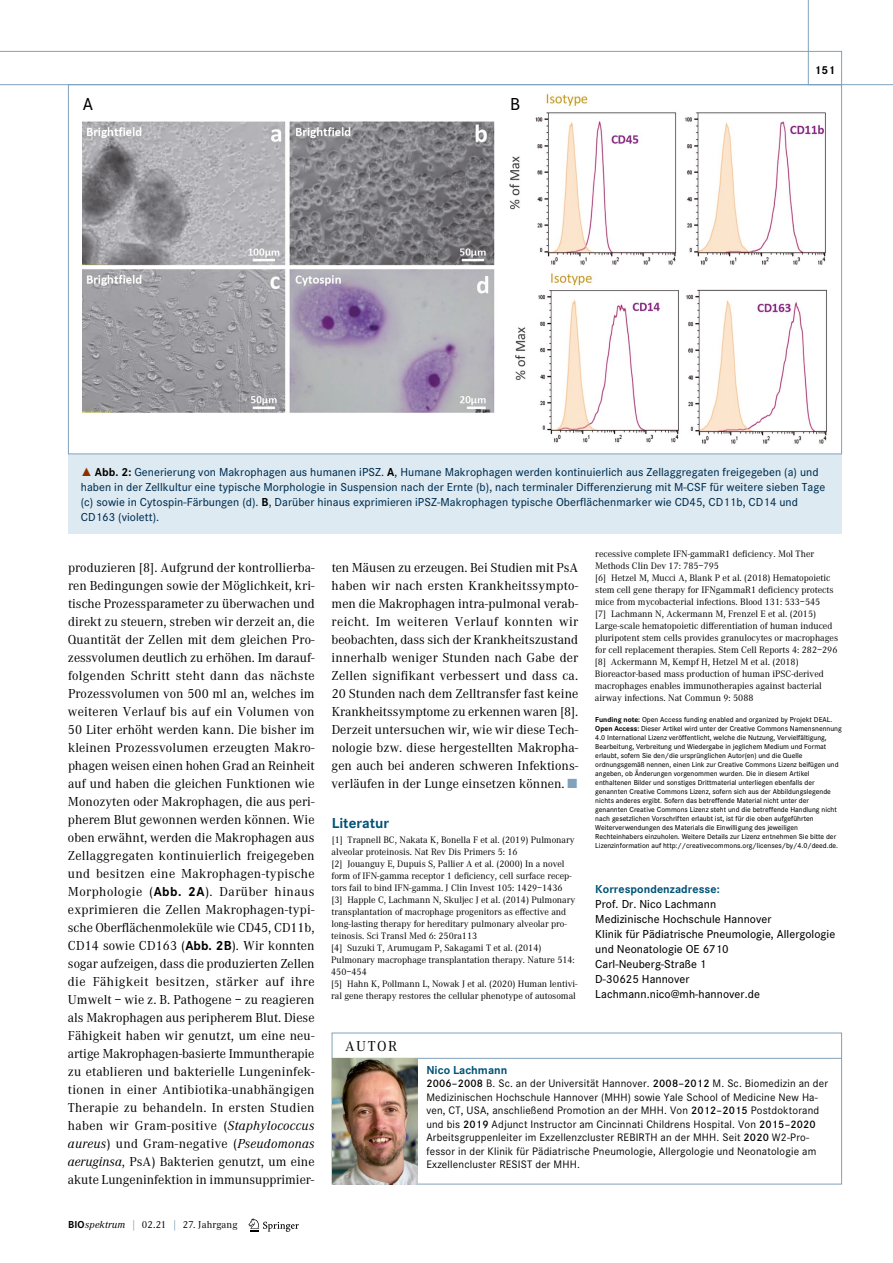
<style>
.page{position:relative;width:893px;height:1263px;background:#fff}
.page>*{position:absolute;margin:0;border:0;box-sizing:border-box;transform-origin:0 0}
.t1{font:500 18px "Corporate S";color:#000}
.t2{font:700 15px "Corporate S";color:#005276}
.t3{font:15px "Corporate A";letter-spacing:.095em;color:#000}
.t4{font:13.5px/18px "Corporate A";letter-spacing:.005em;color:#000;text-align:justify}
.t5{font:500 12px/15px "Corporate S";letter-spacing:.005em;color:#002f53}
.t6{font:500 12px/15px "Corporate S";letter-spacing:.005em;color:#000}
.t7{font:700 12px "Corporate S";letter-spacing:.005em;color:#005276}
.t8{font:700 12px "Corporate S";color:#000}
.t9{font:11.25px/13.5px "Corporate S";letter-spacing:.015em;color:#000}
.t10{font:10.5px "Corporate A";letter-spacing:.015em;color:#000}
.t11{font:9.75px/12px "Corporate A";letter-spacing:-.005em;color:#000}
.t12{font:500 7.5px/9px "Corporate S";color:#000}
.s1{font-family:"The Sans Expert";font-weight:400;color:#8c3000}
.s2{font-weight:700;color:#000}
.s3{font-family:"Corporate S";font-weight:700}
.s4{font-style:italic}
.s5{color:#628caa}
.s6{font-family:"The Sans Expert";color:#81a2bc}
.s7{font-weight:700}
.s8{font-weight:600}
</style>
<div class="page">
<svg style="left:248px;top:1218px;width:51px;height:14px"></svg>
<div style="left:68px;top:454px;width:774px;height:80px;background:#deeaf1"></div>
<img style="left:83px;top:92px;width:744px;height:352px">
<div style="left:332px;top:1033px;width:510px;height:151px;border:1px solid #81a2bc"></div>
<hr style="left:332px;top:1058px;width:510px;height:1px;background:#81a2bc">
<img style="left:332px;top:1059px;width:85px;height:125px">
<svg style="left:0;top:0;width:893px;height:85px"></svg>
<h1 class="t1" style="left:83px;top:94px;width:12px">A</h1>
<h1 class="t1" style="left:510px;top:94px;width:12px">B</h1>
<p class="t8" style="left:814px;top:63px;width:22px">151</p>
<p class="t5" style="left:81px;top:464px;width:746px"><span class="s1">˚</span> <span class="s2">Abb. 2:</span> Generierung von Makrophagen aus humanen iPSZ. <span class="s2">A</span>, Humane Makrophagen werden kontinuierlich aus Zellaggregaten freigegeben (a) und haben in der Zellkultur eine typische Morphologie in Suspension nach der Ernte (b), nach terminaler Differenzierung mit M-CSF für weitere sieben Tage (c) sowie in Cytospin-Färbungen (d). <span class="s2">B</span>, Darüber hinaus exprimieren iPSZ-Makrophagen typische Oberflächenmarker wie CD45, CD11b, CD14 und CD163 (violett).</p>
<p class="t4" style="left:68px;top:559px;width:248px">produzieren [8]. Aufgrund der kontrollierba&shy;ren Bedingungen sowie der Möglichkeit, kri&shy;tische Prozessparameter zu überwachen und direkt zu steuern, streben wir derzeit an, die Quantität der Zellen mit dem gleichen Pro&shy;zessvolumen deutlich zu erhöhen. Im darauf&shy;folgenden Schritt steht dann das nächste Prozessvolumen von 500 ml an, welches im weiteren Verlauf bis auf ein Volumen von 50 Liter erhöht werden kann. Die bisher im kleinen Prozessvolumen erzeugten Makro&shy;phagen weisen einen hohen Grad an Reinheit auf und haben die gleichen Funktionen wie Monozyten oder Makrophagen, die aus peri&shy;pherem Blut gewonnen werden können. Wie oben erwähnt, werden die Makrophagen aus Zellaggregaten kontinuierlich freigegeben und besitzen eine Makrophagen-typische Morphologie (<span class="s3">Abb. 2A</span>). Darüber hinaus exprimieren die Zellen Makrophagen-typi&shy;sche Oberflächenmoleküle wie CD45, CD11b, CD14 sowie CD163 (<span class="s3">Abb. 2B</span>). Wir konnten sogar aufzeigen, dass die produzierten Zellen die Fähigkeit besitzen, stärker auf ihre Umwelt – wie z. B. Pathogene – zu reagieren als Makrophagen aus peripherem Blut. Diese Fähigkeit haben wir genutzt, um eine neu&shy;artige Makrophagen-basierte Immuntherapie zu etablieren und bakterielle Lungeninfek&shy;tionen in einer Antibiotika-unabhängigen Therapie zu behandeln. In ersten Studien haben wir Gram-positive (<span class="s4">Staphylococcus aureus</span>) und Gram-negative (<span class="s4">Pseudomonas aeruginsa</span>, PsA) Bakterien genutzt, um eine akute Lungeninfektion in immunsupprimier-</p>
<p class="t10" style="left:68px;top:1219px;width:171px"><span class="s3">BIO</span><span class="s4">spektrum</span> <span class="s5">|</span> 02.21 <span class="s5">|</span> 27. Jahrgang</p>
<p class="t4" style="left:332px;top:559px;width:248px">ten Mäusen zu erzeugen. Bei Studien mit PsA haben wir nach ersten Krankheitssympto&shy;men die Makrophagen intra-pulmonal verab&shy;reicht. Im weiteren Verlauf konnten wir beobachten, dass sich der Krankheitszustand innerhalb weniger Stunden nach Gabe der Zellen signifikant verbessert und dass ca.<br>20 Stunden nach dem Zelltransfer fast keine Krankheitssymptome zu erkennen waren [8].<br>Derzeit untersuchen wir, wie wir diese Tech&shy;nologie bzw. diese hergestellten Makropha&shy;gen auch bei anderen schweren Infektions&shy;verläufen in der Lunge einsetzen können.<span class="s6">ó</span></p>
<p class="t2" style="left:332px;top:814px;width:59px">Literatur</p>
<p class="t11" style="left:331px;top:834px;width:248px">[1] Trapnell BC, Nakata K, Bonella F et al. (2019) Pulmonary alveolar proteinosis. Nat Rev Dis Primers 5: 16<br>[2] Jouanguy E, Dupuis S, Pallier A et al. (2000) In a novel form of IFN-gamma receptor 1 deficiency, cell surface recep&shy;tors fail to bind IFN-gamma. J Clin Invest 105: 1429–1436<br>[3] Happle C, Lachmann N, Skuljec J et al. (2014) Pulmonary transplantation of macrophage progenitors as effective and long-lasting therapy for hereditary pulmonary alveolar pro&shy;teinosis. Sci Transl Med 6: 250ra113<br>[4] Suzuki T, Arumugam P, Sakagami T et al. (2014)<br>Pulmonary macrophage transplantation therapy. Nature 514:<br>450–454<br>[5] Hahn K, Pollmann L, Nowak J et al. (2020) Human lentivi&shy;ral gene therapy restores the cellular phenotype of autosomal</p>
<p class="t3" style="left:345px;top:1038px;width:53px">AUTOR</p>
<p class="t11" style="left:595px;top:548px;width:245px">recessive complete IFN-gammaR1 deficiency. Mol Ther Methods Clin Dev 17: 785–795<br>[6] Hetzel M, Mucci A, Blank P et al. (2018) Hematopoietic stem cell gene therapy for IFNgammaR1 deficiency protects mice from mycobacterial infections. Blood 131: 533–545<br>[7] Lachmann N, Ackermann M, Frenzel E et al. (2015)<br>Large-scale hematopoietic differentiation of human induced pluripotent stem cells provides granulocytes or macrophages for cell replacement therapies. Stem Cell Reports 4: 282–296 [8] Ackermann M, Kempf H, Hetzel M et al. (2018)<br>Bioreactor-based mass production of human iPSC-derived macrophages enables immunotherapies against bacterial airway infections. Nat Commun 9: 5088</p>
<p class="t12" style="left:595px;top:715px;width:248px"><span class="s7">Funding note:</span> Open Access funding enabled and organized by Projekt DEAL.<br><span class="s7">Open Access:</span> Dieser Artikel wird unter der Creative Commons Namensnennung 4.0 International Lizenz veröffentlicht, welche die Nutzung, Vervielfältigung, Bearbeitung, Verbreitung und Wiedergabe in jeglichem Medium und Format erlaubt, sofern Sie den/die ursprünglichen Autor(en) und die Quelle ordnungsgemäß nennen, einen Link zur Creative Commons Lizenz beifügen und angeben, ob Änderungen vorgenommen wurden. Die in diesem Artikel enthaltenen Bilder und sonstiges Drittmaterial unterliegen ebenfalls der genannten Creative Commons Lizenz, sofern sich aus der Abbildungslegende nichts anderes ergibt. Sofern das betreffende Material nicht unter der genannten Creative Commons Lizenz steht und die betreffende Handlung nicht nach gesetzlichen Vorschriften erlaubt ist, ist für die oben aufgeführten Weiterverwendungen des Materials die Einwilligung des jeweiligen Rechteinhabers einzuholen. Weitere Details zur Lizenz entnehmen Sie bitte der Lizenzinformation auf http://creativecommons.org/licenses/by/4.0/deed.de.</p>
<p class="t7" style="left:595px;top:882px;width:126px">Korrespondenzadresse:</p>
<p class="t6" style="left:595px;top:896px;width:241px">Prof. Dr. Nico Lachmann<br>Medizinische Hochschule Hannover<br>Klinik für Pädiatrische Pneumologie, Allergologie und Neonatologie OE 6710<br>Carl-Neuberg-Straße 1<br>D-30625 Hannover<br>Lachmann.nico@mh-hannover.de</p>
<p class="t7" style="left:426px;top:1063px;width:82px">Nico Lachmann</p>
<p class="t9" style="left:426px;top:1077px;width:403px"><span class="s8">2006–2008</span> B. Sc. an der Universität Hannover. <span class="s8">2008–2012</span> M. Sc. Biomedizin an der Medizinischen Hochschule Hannover (MHH) sowie Yale School of Medicine New Ha&shy;ven, CT, USA, anschließend Promotion an der MHH. Von <span class="s8">2012–2015</span> Postdoktorand und bis <span class="s8">2019</span> Adjunct Instructor am Cincinnati Childrens Hospital. Von <span class="s8">2015–2020<br></span>Arbeitsgruppenleiter im Exzellenzcluster REBIRTH an der MHH. Seit <span class="s8">2020</span> W2-Pro&shy;fessor in der Klinik für Pädiatrische Pneumologie, Allergologie und Neonatologie am Exzellencluster RESIST der MHH.</p>
</div>
